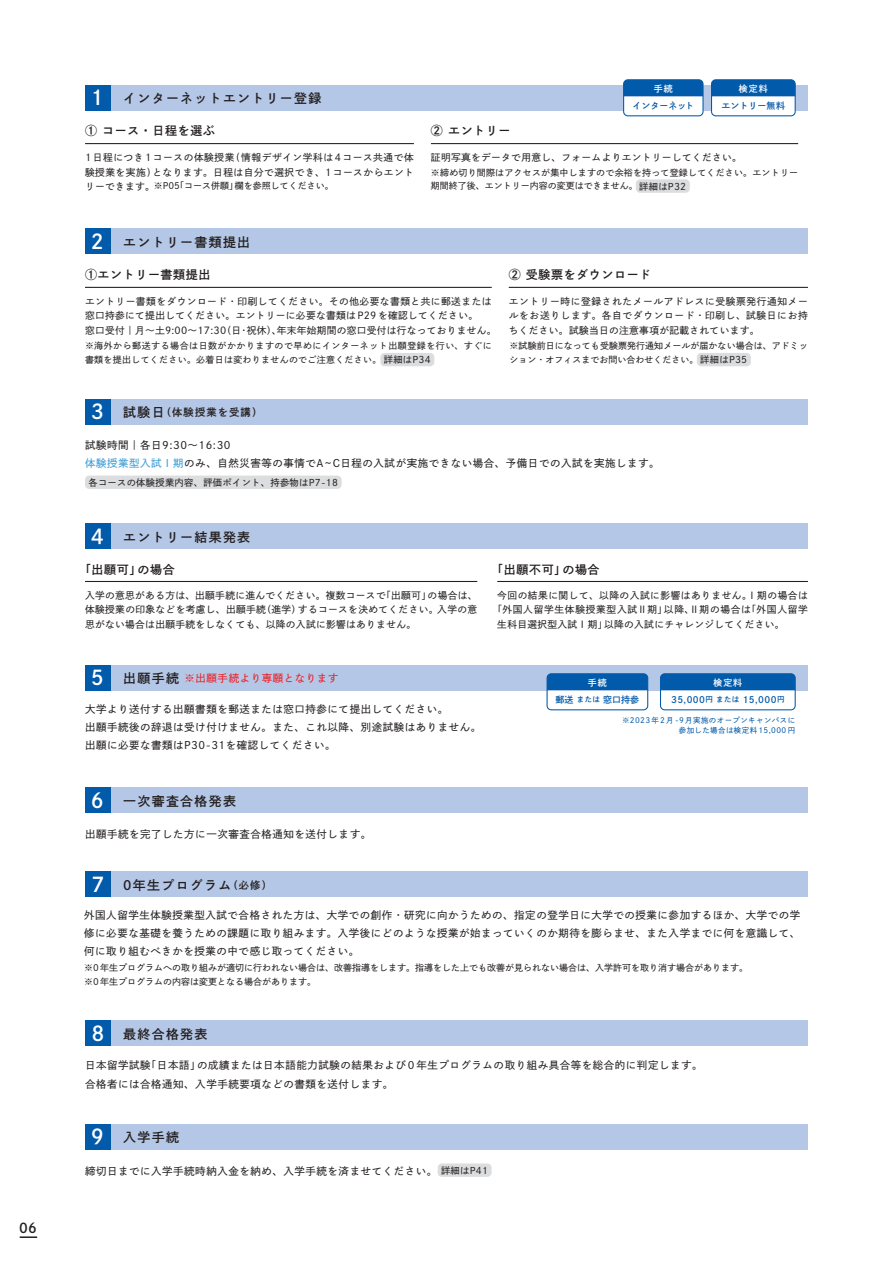
<style>
.page{position:relative;width:893px;height:1263px;background:#fff}
.page>*{position:absolute;margin:0;border:0;box-sizing:border-box;transform-origin:0 0}
.t1{font:20.25px "DNP Shuei Go Gin Std B";color:#fff}
.t2{font:13.5px "DNP Shuei Go Gin Std B";color:#231f20}
.t3{font:12.9px "DNP Shuei Go Gin Std B";letter-spacing:.1em;color:#231f20}
.t4{font:12px "DNP Shuei Go Gin Std B";letter-spacing:.05em;color:#231f20}
.t5{font:10.5px/18px "DNP Shuei Go Gin Std M";letter-spacing:.05em;color:#231f20}
.t6{font:10.5px "DNP Shuei Go Gin Std M";letter-spacing:.05em;color:#ee1d23}
.t7{font:10.35px "DNP Shuei Go Gin Std B";letter-spacing:.1em;color:#231f20}
.t8{font:9.75px/14.2px "DNP Shuei Go Gin Std M";letter-spacing:.035em;color:#231f20;text-align:justify}
.t9{font:9.75px/14.2px "DNP Shuei Go Gin Std M";letter-spacing:.055em;color:#231f20}
.t10{font:9.75px "DNP Shuei Go Gin Std M";letter-spacing:.07em;color:#231f20}
.t11{font:9.3px "DNP Shuei Go Gin Std M";letter-spacing:.03em;color:#231f20}
.t12{font:9px/13.8px "DNP Shuei Go Gin Std M";color:#231f20}
.t13{font:9px/13.5px "DNP Shuei Go Gin Std M";letter-spacing:.055em;color:#231f20}
.t14{font:9px/13.5px "DNP Shuei Go Gin Std M";letter-spacing:.02em;color:#231f20}
.t15{font:9px "DNP Shuei Go Gin Std B";color:#015aaa}
.t16{font:9px "DNP Shuei Go Gin Std B";letter-spacing:.05em;color:#015aaa}
.t17{font:9px "DNP Shuei Go Gin Std B";letter-spacing:.1em;color:#fff}
.t18{font:7.5px/10.5px "DNP Shuei Go Gin Std M";letter-spacing:.05em;color:#015aaa;text-align:right}
.s1{font-size:9.75px}
.s2{font-size:9.3px}
.s3{font-size:20.25px;color:#fff}
.s4{font-size:12.9px}
.s5{color:#3b9cd6}
.s6{font-family:"DNP Shuei Go Gin Std B";font-size:12.9px;color:#231f20}
.s7{font-size:10.35px}
.s8{font-size:7.5px}
</style>
<div class="page">
<div style="left:111px;top:85px;width:697px;height:26px;background:#b5c7e6"></div>
<div style="left:111px;top:228px;width:697px;height:26px;background:#b5c7e6"></div>
<div style="left:111px;top:523px;width:697px;height:26px;background:#b5c7e6"></div>
<div style="left:111px;top:665px;width:697px;height:25px;background:#b5c7e6"></div>
<div style="left:111px;top:787px;width:697px;height:26px;background:#b5c7e6"></div>
<div style="left:111px;top:871px;width:697px;height:26px;background:#b5c7e6"></div>
<div style="left:111px;top:1020px;width:697px;height:26px;background:#b5c7e6"></div>
<div style="left:111px;top:399px;width:697px;height:25px;background:#b5c7e6"></div>
<div style="left:111px;top:1124px;width:697px;height:25px;background:#b5c7e6"></div>
<hr style="left:85px;top:143px;width:329px;height:1px;background:#231f20">
<hr style="left:431px;top:143px;width:367px;height:1px;background:#231f20">
<hr style="left:85px;top:581px;width:392px;height:1px;background:#231f20">
<hr style="left:497px;top:581px;width:311px;height:1px;background:#231f20">
<hr style="left:85px;top:287px;width:407px;height:1px;background:#231f20">
<hr style="left:509px;top:287px;width:299px;height:1px;background:#231f20">
<div style="left:85px;top:228px;width:26px;height:26px;background:#015aaa"></div>
<div style="left:85px;top:523px;width:26px;height:26px;background:#015aaa"></div>
<div style="left:85px;top:665px;width:26px;height:25px;background:#015aaa"></div>
<div style="left:85px;top:787px;width:26px;height:26px;background:#015aaa"></div>
<div style="left:85px;top:871px;width:26px;height:26px;background:#015aaa"></div>
<div style="left:85px;top:1020px;width:26px;height:26px;background:#015aaa"></div>
<div style="left:85px;top:85px;width:26px;height:26px;background:#015aaa"></div>
<div style="left:85px;top:399px;width:26px;height:25px;background:#015aaa"></div>
<svg style="left:624px;top:80px;width:79px;height:36px;background:#89b2d7"></svg>
<div style="left:623px;top:79px;width:80px;height:37px;border:1px solid #015aaa;border-radius:4px"></div>
<svg style="left:711px;top:81px;width:83px;height:35px;background:#89b2d7"></svg>
<div style="left:711px;top:79px;width:85px;height:37px;border:1px solid #015aaa;border-radius:4px"></div>
<svg style="left:547px;top:675px;width:101px;height:35px"></svg>
<div style="left:547px;top:673px;width:101px;height:37px;border:1px solid #015aaa;border-radius:4px"></div>
<svg style="left:660px;top:675px;width:134px;height:35px"></svg>
<div style="left:660px;top:673px;width:136px;height:37px;border:1px solid #015aaa;border-radius:4px"></div>
<div style="left:85px;top:1124px;width:26px;height:25px;background:#015aaa"></div>
<div style="left:636px;top:179px;width:54px;height:14px;background:#dcdddf;border-radius:4px"></div>
<div style="left:697px;top:353px;width:54px;height:13px;background:#dcdddf;border-radius:4px"></div>
<div style="left:438px;top:1163px;width:54px;height:14px;background:#dcdddf;border-radius:4px"></div>
<div style="left:85px;top:476px;width:257px;height:13px;background:#dcdddf;border-radius:4px"></div>
<div style="left:380px;top:353px;width:54px;height:13px;background:#dcdddf;border-radius:4px"></div>
<svg style="left:20px;top:1236px;width:17px;height:2px"></svg>
<p class="t2" style="left:19px;top:1219px;width:19px">06</p>
<h1 class="t1" style="left:87px;top:83px;width:22px">１</h1>
<p class="t3" style="left:123px;top:90px;width:200px">インターネットエントリー登録</p>
<p class="t4" style="left:85px;top:122px;width:131px">① コース・日程を選ぶ</p>
<p class="t9" style="left:85px;top:150px;width:330px">1日程につき1コースの体験授業(情報デザイン学科は4コース共通で体験授業を実施)となります。日程は自分で選択でき、1コースからエント</p>
<p class="t12" style="left:85px;top:179px;width:250px"><span class="s1">リーできます。</span>※P05「コース併願」欄を参照してください。</p>
<h1 class="t1" style="left:87px;top:227px;width:22px">２</h1>
<p class="t3" style="left:123px;top:233px;width:128px">エントリー書類提出</p>
<p class="t4" style="left:431px;top:122px;width:81px">② エントリー</p>
<p class="t17" style="left:654px;top:82px;width:20px">手続</p>
<p class="t15" style="left:632px;top:99px;width:63px">インターネット</p>
<p class="t17" style="left:739px;top:82px;width:30px">検定料</p>
<p class="t15" style="left:721px;top:99px;width:65px">エントリー無料</p>
<p class="t8" style="left:431px;top:150px;width:313px">証明写真をデータで用意し、フォームよりエントリーしてください。</p>
<p class="t14" style="left:431px;top:166px;width:369px">※締め切り間際はアクセスが集中しますので余裕を持って登録してください。エントリー期間終了後、エントリー内容の変更はできません。<span class="s2">詳細はP32</span></p>
<p class="t4" style="left:85px;top:266px;width:127px">①エントリー書類提出</p>
<p class="t4" style="left:509px;top:266px;width:144px">② 受験票をダウンロード</p>
<p class="t8" style="left:85px;top:294px;width:413px;text-align:left">エントリー書類をダウンロード・印刷してください。その他必要な書類と共に郵送または窓口持参にて提出してください。エントリーに必要な書類はP29を確認してください。<br>窓口受付｜月～土9:00～17:30（日･祝休）、年末年始期間の窓口受付は行なっておりません。</p>
<p class="t13" style="left:85px;top:339px;width:408px">※海外から郵送する場合は日数がかかりますので早めにインターネット出願登録を行い、すぐに書類を提出してください。必着日は変わりませんのでご注意ください。<span class="s2">詳細はP34</span></p>
<p class="t7" style="left:91px;top:405px;width:173px"><span class="s3">3</span> <span class="s4">試験日</span>（体験授業を受講）</p>
<p class="t8" style="left:509px;top:294px;width:301px">エントリー時に登録されたメールアドレスに受験票発行通知メールをお送りします。各自でダウンロード・印刷し、試験日にお持ちください。試験当日の注意事項が記載されています。</p>
<p class="t12" style="left:510px;top:339px;width:300px">※試験前日になっても受験票発行通知メールが届かない場合は、アドミッション・オフィスまでお問い合わせください。<span class="s2">詳細はP35</span></p>
<p class="t5" style="left:85px;top:436px;width:576px">試験時間｜各日9:30～16:30<br><span class="s5">体験授業型入試Ⅰ期</span>のみ、自然災害等の事情でA~C日程の入試が実施できない場合、予備日での入試を実施します。</p>
<p class="t11" style="left:88px;top:476px;width:251px">各コースの体験授業内容、評価ポイント、持参物はP7-18</p>
<h1 class="t1" style="left:91px;top:522px;width:15px">4</h1>
<p class="t3" style="left:123px;top:528px;width:128px">エントリー結果発表</p>
<p class="t4" style="left:79px;top:561px;width:97px">「出願可」の場合</p>
<p class="t8" style="left:85px;top:588px;width:394px">入学の意思がある方は、出願手続に進んでください。複数コースで「出願可」の場合は、体験授業の印象などを考慮し、出願手続（進学）するコースを決めてください。入学の意思がない場合は出願手続をしなくても、以降の入試に影響はありません。</p>
<h1 class="t1" style="left:91px;top:663px;width:15px">5</h1>
<p class="t6" style="left:123px;top:671px;width:217px"><span class="s6">出願手続</span> ※出願手続より専願となります</p>
<p class="t5" style="left:85px;top:700px;width:398px">大学より送付する出願書類を郵送または窓口持参にて提出してください。<br>出願手続後の辞退は受け付けません。また、これ以降、別途試験はありません。出願に必要な書類はP30-31を確認してください。</p>
<h1 class="t1" style="left:91px;top:786px;width:15px">6</h1>
<p class="t3" style="left:123px;top:792px;width:114px">一次審査合格発表</p>
<p class="t5" style="left:85px;top:825px;width:288px">出願手続を完了した方に一次審査合格通知を送付します。</p>
<h1 class="t1" style="left:91px;top:870px;width:15px">7</h1>
<p class="t3" style="left:123px;top:876px;width:150px">0年生プログラム<span class="s7">（必修）</span></p>
<p class="t4" style="left:491px;top:561px;width:110px">「出願不可」の場合</p>
<p class="t8" style="left:497px;top:588px;width:312px">今回の結果に関して、以降の入試に影響はありません。Ⅰ期の場合は</p>
<p class="t10" style="left:492px;top:603px;width:317px">「外国人留学生体験授業型入試Ⅱ期」以降、Ⅱ期の場合は「外国人留学</p>
<p class="t8" style="left:497px;top:617px;width:289px">生科目選択型入試Ⅰ期」以降の入試にチャレンジしてください。</p>
<p class="t17" style="left:588px;top:676px;width:20px">手続</p>
<p class="t15" style="left:555px;top:693px;width:85px">郵送<span class="s8">または</span> 窓口持参</p>
<p class="t17" style="left:713px;top:676px;width:30px">検定料</p>
<p class="t16" style="left:671px;top:693px;width:115px">35,000<span class="s8">円 または</span> 15,000<span class="s8">円</span></p>
<p class="t18" style="left:622px;top:714px;width:175px">※2023年2月-9月実施のオープンキャンパスに参加した場合は検定料15,000円</p>
<p class="t5" style="left:84px;top:905px;width:718px;text-align:justify">外国人留学生体験授業型入試で合格された方は、大学での創作・研究に向かうための、指定の登学日に大学での授業に参加するほか、大学での学修に必要な基礎を養うための課題に取り組みます。入学後にどのような授業が始まっていくのか期待を膨らませ、また入学までに何を意識して、何に取り組むべきかを授業の中で感じ取ってください。</p>
<p class="t12" style="left:84px;top:961px;width:665px">※0年生プログラムへの取り組みが適切に行われない場合は、改善指導をします。指導をした上でも改善が見られない場合は、入学許可を取り消す場合があります。※0年生プログラムの内容は変更となる場合があります。</p>
<p class="t3" style="left:91px;top:1025px;width:117px"><span class="s3">8</span> 最終合格発表</p>
<p class="t5" style="left:85px;top:1055px;width:619px;line-height:19.5px">日本留学試験「日本語」の成績または日本語能力試験の結果および 0 年生プログラムの取り組み具合等を総合的に判定します。合格者には合格通知、入学手続要項などの書類を送付します。</p>
<p class="t3" style="left:91px;top:1128px;width:90px"><span class="s3">9</span> 入学手続</p>
<p class="t5" style="left:85px;top:1161px;width:354px">締切日までに入学手続時納入金を納め、入学手続を済ませてください。</p>
<p class="t11" style="left:441px;top:1164px;width:48px">詳細はP41</p>
</div>
